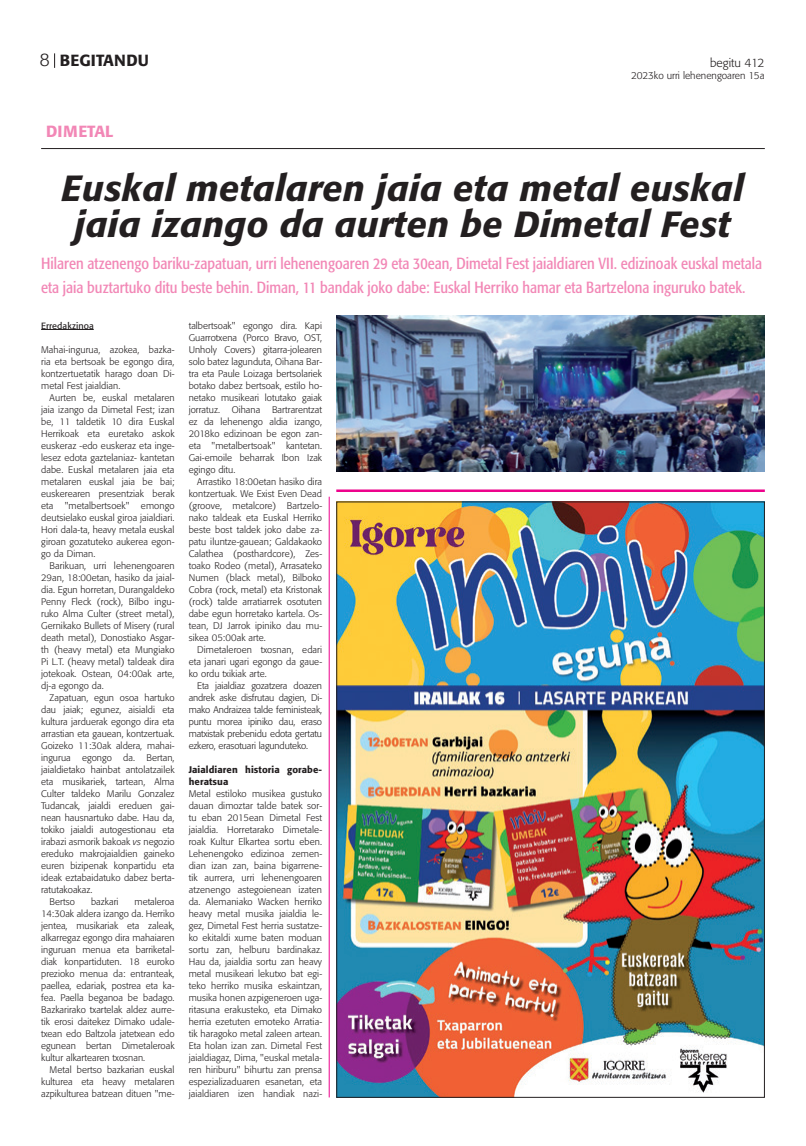
<style>
.page{position:relative;width:806px;height:1146px;background:#fff}
.page>*{position:absolute;margin:0;border:0;box-sizing:border-box;transform-origin:0 0}
.Titularra_16{font:italic 500 36px/36px "Formata";letter-spacing:.01em;color:#231f20;text-align:center}
.Titularra_16-2{font:300 18px "Formata";color:#231f20}
.azken_elkarrizketa_s{font:condensed 16px/24px "Formata";color:#f287b6}
.Titularra_16-3{font:500 16px "Formata";letter-spacing:.01em;color:#231f20}
.ZerbitzuakTestua{font:500 16px "Formata";letter-spacing:.01em;color:#f287b6}
.t1{font:300 12px "Formata";color:#231f20}
.t2{font:300 10px "Formata";color:#231f20}
.Testua{font:300 9.5px/12px "Formata";letter-spacing:.01em;color:#231f20;text-align:justify}
.Testua-2{font:500 9.5px/12px "Formata";letter-spacing:.01em;color:#231f20}
.TItularra_18{font:9px "Formata";letter-spacing:.01em;color:#231f20}
.s1{font-style:italic}
</style>
<div class="page">
<svg style="left:54px;top:53px;width:1px;height:15px"></svg>
<img style="left:338px;top:503px;width:424px;height:592px">
<hr style="left:336px;top:489px;width:428px;height:3px;background:#ed028c">
<hr style="left:329px;top:496px;width:1px;height:601px;background:#ed028c">
<hr style="left:41px;top:329px;width:53px;height:1px;background:#231f20">
<hr style="left:41px;top:148px;width:723px;height:1px;background:#231f20">
<img style="left:336px;top:315px;width:428px;height:156px">
<p class="Titularra_16-2" style="left:39px;top:49px;width:12px">8</p>
<p class="Titularra_16-3" style="left:60px;top:50px;width:90px">BEGITANDU</p>
<p class="t1" style="left:709px;top:56px;width:56px">begitu 412</p>
<p class="t2" style="left:630px;top:70px;width:135px">2023ko urri lehenengoaren 15a</p>
<p class="ZerbitzuakTestua" style="left:46px;top:122px;width:69px">DIMETAL</p>
<p class="Titularra_16" style="left:62px;top:170px;width:683px">Euskal metalaren jaia eta metal euskal jaia izango da aurten be Dimetal Fest</p>
<p class="azken_elkarrizketa_s" style="left:41px;top:251px;width:722px">Hilaren atzenengo bariku-zapatuan, urri lehenengoaren 29 eta 30ean, Dimetal Fest jaialdiaren VII. edizinoak euskal metala eta jaia buztartuko ditu beste behin. Diman, 11 bandak joko dabe: Euskal Herriko hamar eta Bartzelona inguruko batek.</p>
<p class="TItularra_18" style="left:41px;top:320px;width:54px">Erredakzinoa</p>
<p class="Testua" style="left:41px;top:343px;width:135px">Mahai-ingurua, azokea, bazka&shy;ria eta bertsoak be egongo dira, kontzertuetatik harago doan Di&shy;metal Fest jaialdian.</p>
<p class="Testua" style="left:41px;top:391px;width:135px;text-indent:9px">Aurten be, euskal metalaren jaia izango da Dimetal Fest; izan be, 11 taldetik 10 dira Euskal Herrikoak eta euretako askok euskeraz -edo euskeraz eta inge&shy;lesez edota gaztelaniaz- kantetan dabe. Euskal metalaren jaia eta metalaren euskal jaia be bai; euskerearen presentziak berak eta "metalbertsoek" emongo deutsielako euskal giroa jaialdiari.<br>Hori dala-ta, heavy metala euskal giroan gozatuteko aukerea egon&shy;go da Diman.</p>
<p class="Testua" style="left:41px;top:559px;width:135px;text-indent:9px">Barikuan, urri lehenengoaren 29an, 18:00etan, hasiko da jaial&shy;dia. Egun horretan, Durangaldeko Penny Fleck (rock), Bilbo ingu&shy;ruko Alma Culter (street metal), Gernikako Bullets of Misery (rural death metal), Donostiako Asgar&shy;th (heavy metal) eta Mungiako Pi L.T. (heavy metal) taldeak dira jotekoak. Ostean, 04:00ak arte, dj-a egongo da.</p>
<p class="Testua" style="left:41px;top:691px;width:135px;text-indent:9px">Zapatuan, egun osoa hartuko dau jaiak; egunez, aisialdi eta kultura jarduerak egongo dira eta arrastian eta gauean, kontzertuak.<br>Goizeko 11:30ak aldera, mahai&shy;ingurua egongo da. Bertan, jaialdietako hainbat antolatzailek eta musikariek, tartean, Alma Culter taldeko Marilu Gonzalez Tudancak, jaialdi ereduen gai&shy;nean hausnartuko dabe. Hau da, tokiko jaialdi autogestionau eta irabazi asmorik bakoak <span class="s1">vs</span> negozio ereduko makrojaialdien gaineko euren bizipenak konpartidu eta ideak eztabaidatuko dabez berta&shy;ratutakoakaz.</p>
<p class="Testua" style="left:50px;top:895px;width:27px">Bertso</p>
<p class="Testua" style="left:91px;top:895px;width:29px">bazkari</p>
<p class="Testua" style="left:41px;top:895px;width:135px;text-indent:93px">metaleroa 14:30ak aldera izango da. Herriko jentea, musikariak eta zaleak, alkarregaz egongo dira mahaiaren inguruan menua eta barriketal&shy;diak konpartiduten. 18 euroko prezioko menua da: entranteak, paellea, edariak, postrea eta ka&shy;fea. Paella beganoa be badago.<br>Bazkarirako txartelak aldez aurre&shy;tik erosi daitekez Dimako udale&shy;txean edo Baltzola jatetxean edo egunean bertan Dimetaleroak kultur alkartearen txosnan.</p>
<p class="Testua" style="left:41px;top:1063px;width:135px;text-indent:9px">Metal bertso bazkarian euskal kulturea eta heavy metalaren azpikulturea batzean dituen "me-</p>
<p class="Testua" style="left:189px;top:319px;width:135px">talbertsoak" egongo dira. Kapi Guarrotxena (Porco Bravo, OST, Unholy Covers) gitarra-jolearen solo batez lagunduta, Oihana Bar&shy;tra eta Paule Loizaga bertsolariek botako dabez bertsoak, estilo ho&shy;netako musikeari lotutako gaiak jorratuz. Oihana Bartrarentzat ez da lehenengo aldia izango, 2018ko edizinoan be egon zan&shy;eta "metalbertsoak" kantetan.<br>Gai-emoile beharrak Ibon Izak egingo ditu.</p>
<p class="Testua" style="left:189px;top:475px;width:135px;text-indent:9px">Arrastiko 18:00etan hasiko dira kontzertuak. We Exist Even Dead (groove, metalcore) Bartzelo&shy;nako taldeak eta Euskal Herriko beste bost taldek joko dabe za&shy;patu iluntze-gauean; Galdakaoko Calathea (posthardcore), Zes&shy;toako Rodeo (metal), Arrasateko Numen (black metal), Bilboko Cobra (rock, metal) eta Kristonak (rock) talde arratiarrek osotuten dabe egun horretako kartela. Os&shy;tean, DJ Jarrok ipiniko dau mu&shy;sikea 05:00ak arte.</p>
<p class="Testua" style="left:189px;top:643px;width:135px;text-indent:9px">Dimetaleroen txosnan, edari eta janari ugari egongo da gaue&shy;ko ordu txikiak arte.</p>
<p class="Testua" style="left:189px;top:679px;width:135px;text-indent:9px">Eta jaialdiaz gozatzera doazen andrek aske disfrutau dagien, Di&shy;mako Andraizea talde feministeak, puntu morea ipiniko dau, eraso matxistak prebenidu edota gertatu ezkero, erasotuari lagunduteko.</p>
<p class="Testua-2" style="left:189px;top:763px;width:135px">Jaialdiaren historia gorabe&shy;heratsua</p>
<p class="Testua" style="left:189px;top:787px;width:135px">Metal estiloko musikea gustuko dauan dimoztar talde batek sor&shy;tu eban 2015ean Dimetal Fest jaialdia. Horretarako Dimetale&shy;roak Kultur Elkartea sortu eben.<br>Lehenengoko edizinoa zemen&shy;dian izan zan, baina bigarrene&shy;tik aurrera, urri lehenengoaren atzenengo astegoienean izaten da. Alemaniako Wacken herriko heavy metal musika jaialdia le&shy;gez, Dimetal Fest herria sustatze&shy;ko ekitaldi xume baten moduan sortu zan, helburu bardinakaz.<br>Hau da, jaialdia sortu zan heavy metal musikeari lekutxo bat egi&shy;teko herriko musika eskaintzan, musika honen azpigeneroen uga&shy;ritasuna erakusteko, eta Dimako herria ezetuten emoteko Arratia&shy;tik haragoko metal zaleen artean.<br>Eta holan izan zan. Dimetal Fest jaialdiagaz, Dima, "euskal metala&shy;ren hiriburu" bihurtu zan prensa espezializaduaren esanetan, eta jaialdiaren izen handiak nazi-</p>
</div>
